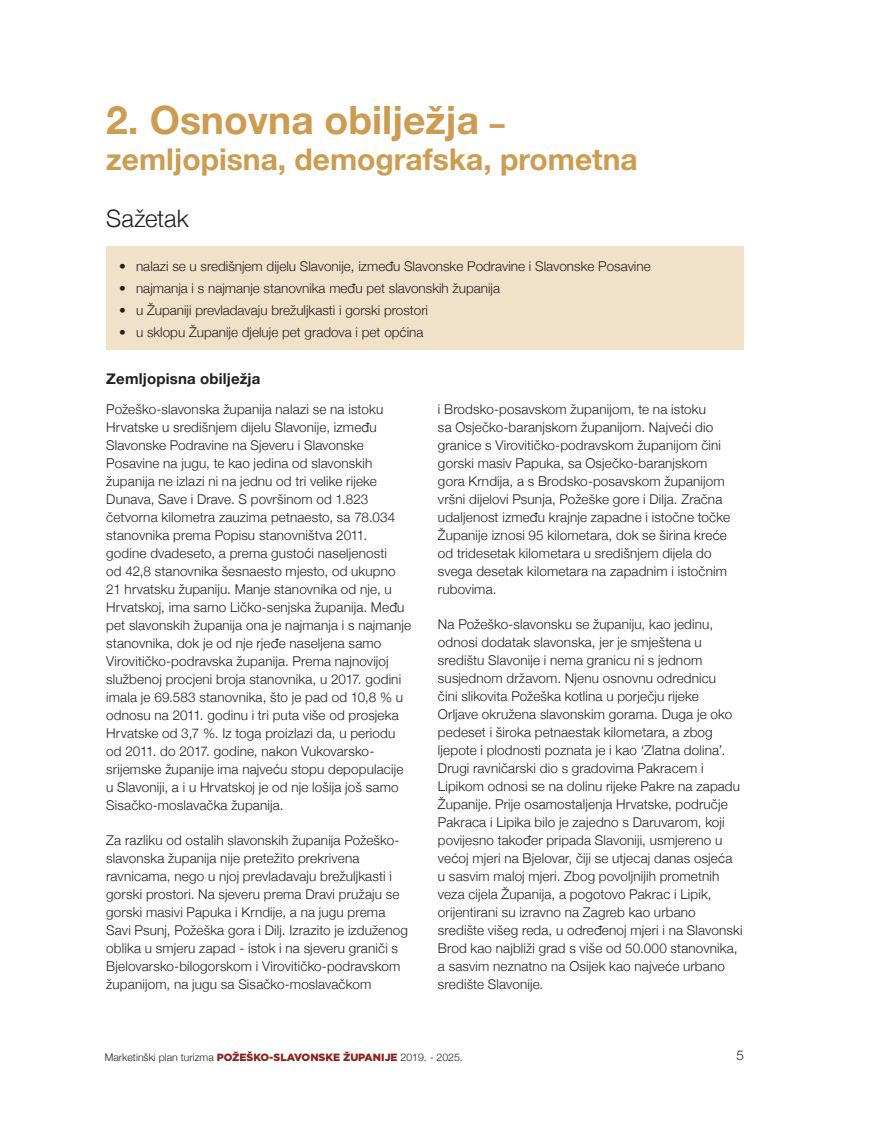
<style>
.page{position:relative;width:893px;height:1127px;background:#fff}
.page>*{position:absolute;margin:0;border:0;box-sizing:border-box;transform-origin:0 0}
.t1{font:700 39px "Helvetica Neue";color:#ce9c50}
.t2{font:700 30px "Helvetica Neue";color:#ce9c50}
.t3{font:300 24px "Helvetica Neue";letter-spacing:-.005em;color:#231f20}
.t4{font:700 15px "Helvetica Neue";letter-spacing:.01em;color:#231f20}
.t5{font:300 13.5px/18px "Helvetica Neue";letter-spacing:.01em;color:#231f20}
.t6{font:300 10.5px "Helvetica Neue";color:#231f20}
.s1{font-size:30px}
.s2{font-family:"Gotham";font-weight:900;color:#8b221d}
</style>
<div class="page">
<div style="left:106px;top:246px;width:638px;height:104px;background:#f1e1c9"></div>
<p class="t1" style="left:106px;top:89px;width:400px">2. Osnovna obilježja <span class="s1">–</span></p>
<p class="t2" style="left:106px;top:135px;width:533px">zemljopisna, demografska, prometna</p>
<p class="t3" style="left:106px;top:199px;width:84px">Sažetak</p>
<p class="t5" style="left:119px;top:256px;width:533px">• nalazi se u središnjem dijelu Slavonije, između Slavonske Podravine i Slavonske Posavine</p>
<p class="t5" style="left:119px;top:278px;width:383px">• najmanja i s najmanje stanovnika među pet slavonskih županija</p>
<p class="t5" style="left:119px;top:300px;width:311px">• u Županiji prevladavaju brežuljkasti i gorski prostori</p>
<p class="t5" style="left:119px;top:322px;width:306px">• u sklopu Županije djeluje pet gradova i pet općina</p>
<p class="t4" style="left:106px;top:367px;width:156px">Zemljopisna obilježja</p>
<p class="t5" style="left:106px;top:399px;width:306px">Požeško-slavonska županija nalazi se na istoku Hrvatske u središnjem dijelu Slavonije, između Slavonske Podravine na Sjeveru i Slavonske Posavine na jugu, te kao jedina od slavonskih županija ne izlazi ni na jednu od tri velike rijeke Dunava, Save i Drave. S površinom od 1.823 četvorna kilometra zauzima petnaesto, sa 78.034 stanovnika prema Popisu stanovništva 2011.<br>godine dvadeseto, a prema gustoći naseljenosti<br>od 42,8 stanovnika šesnaesto mjesto, od ukupno 21 hrvatsku županiju. Manje stanovnika od nje, u Hrvatskoj, ima samo Ličko-senjska županija. Među pet slavonskih županija ona je najmanja i s najmanje stanovnika, dok je od nje rjeđe naseljena samo Virovitičko-podravska županija. Prema najnovijoj službenoj procjeni broja stanovnika, u 2017. godini imala je 69.583 stanovnika, što je pad od 10,8 % u odnosu na 2011. godinu i tri puta više od prosjeka Hrvatske od 3,7 %. Iz toga proizlazi da, u periodu od 2011. do 2017. godine, nakon Vukovarsko&shy;srijemske županije ima najveću stopu depopulacije u Slavoniji, a i u Hrvatskoj je od nje lošija još samo Sisačko-moslavačka županija.</p>
<p class="t5" style="left:106px;top:830px;width:303px">Za razliku od ostalih slavonskih županija Požeško&shy;slavonska županija nije pretežito prekrivena ravnicama, nego u njoj prevladavaju brežuljkasti i gorski prostori. Na sjeveru prema Dravi pružaju se gorski masivi Papuka i Krndije, a na jugu prema Savi Psunj, Požeška gora i Dilj. Izrazito je izduženog oblika u smjeru zapad - istok i na sjeveru graniči s Bjelovarsko-bilogorskom i Virovitičko-podravskom županijom, na jugu sa Sisačko-moslavačkom</p>
<p class="t5" style="left:438px;top:399px;width:294px">i Brodsko-posavskom županijom, te na istoku<br>sa Osječko-baranjskom županijom. Najveći dio granice s Virovitičko-podravskom županijom čini gorski masiv Papuka, sa Osječko-baranjskom gora Krndija, a s Brodsko-posavskom županijom vršni dijelovi Psunja, Požeške gore i Dilja. Zračna udaljenost između krajnje zapadne i istočne točke Županije iznosi 95 kilometara, dok se širina kreće od tridesetak kilometara u središnjem dijela do svega desetak kilometara na zapadnim i istočnim rubovima.</p>
<p class="t5" style="left:438px;top:614px;width:306px">Na Požeško-slavonsku se županiju, kao jedinu, odnosi dodatak slavonska, jer je smještena u središtu Slavonije i nema granicu ni s jednom susjednom državom. Njenu osnovnu odrednicu<br>čini slikovita Požeška kotlina u porječju rijeke<br>Orljave okružena slavonskim gorama. Duga je oko pedeset i široka petnaestak kilometara, a zbog ljepote i plodnosti poznata je i kao ‘Zlatna dolina’.<br>Drugi ravničarski dio s gradovima Pakracem i Lipikom odnosi se na dolinu rijeke Pakre na zapadu Županije. Prije osamostaljenja Hrvatske, područje Pakraca i Lipika bilo je zajedno s Daruvarom, koji povijesno također pripada Slavoniji, usmjereno u većoj mjeri na Bjelovar, čiji se utjecaj danas osjeća u sasvim maloj mjeri. Zbog povoljnijih prometnih veza cijela Županija, a pogotovo Pakrac i Lipik, orijentirani su izravno na Zagreb kao urbano središte višeg reda, u određenoj mjeri i na Slavonski Brod kao najbliži grad s više od 50.000 stanovnika, a sasvim neznatno na Osijek kao najveće urbano središte Slavonije.</p>
<p class="t6" style="left:105px;top:1048px;width:359px">Marketinški plan turizma <span class="s2">POŽEŠKO-SLAVONSKE ŽUPANIJE</span> 2019. - 2025.</p>
<p class="t5" style="left:737px;top:1045px;width:9px">5</p>
</div>
